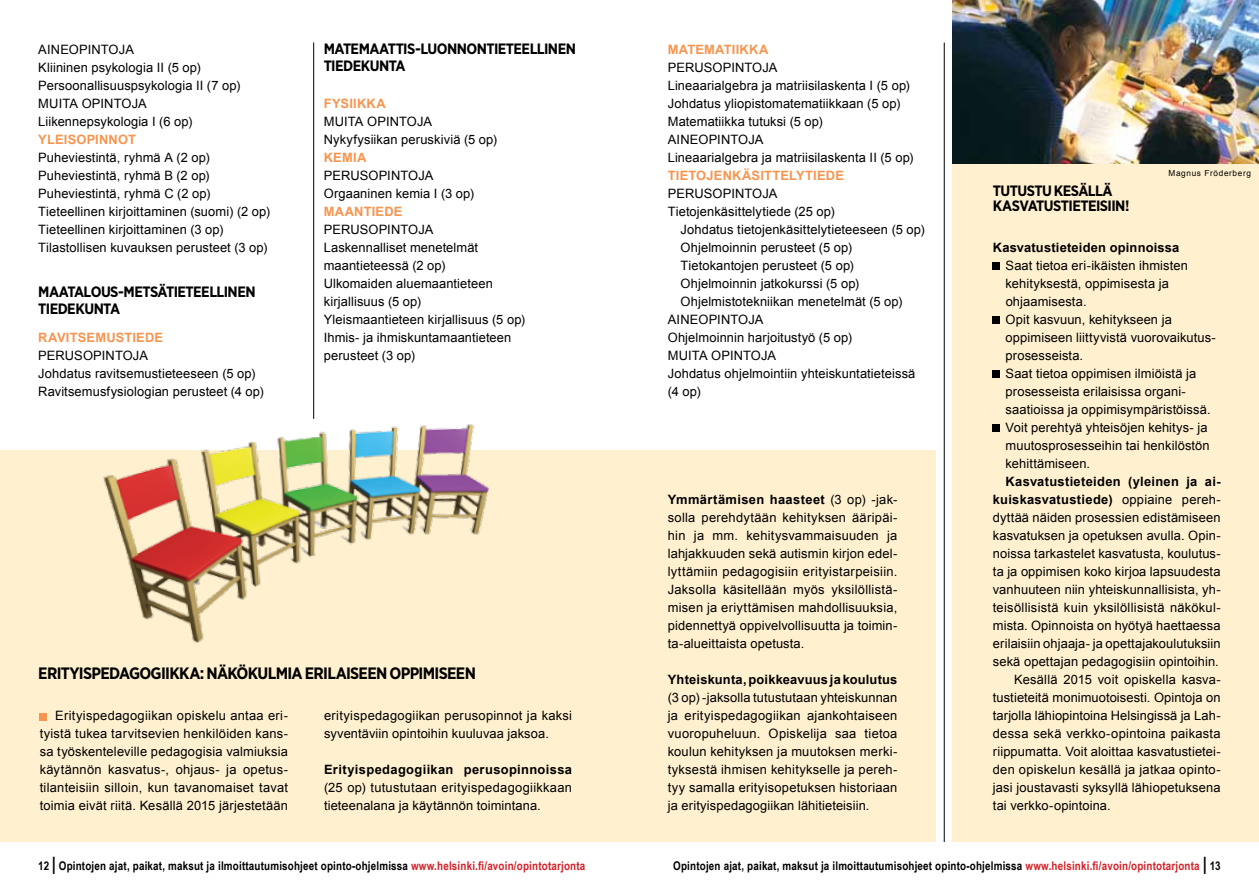
<style>
.page{position:relative;width:1259px;height:893px;background:#fff}
.page>*{position:absolute;margin:0;border:0;box-sizing:border-box;transform-origin:0 0}
.t1{font:700 16.5px "Gotham Narrow";letter-spacing:-.04em;color:#000}
.t2{font:700 15px/15px "Gotham Narrow";letter-spacing:-.04em;color:#000}
.t3{font:12.9px/18px "Arial";letter-spacing:.01em;color:#000}
.t4{font:700 12.9px "Arial";letter-spacing:.02em;color:#000}
.t5{font:700 12.9px "Arial";letter-spacing:.015em;color:#f79550}
.t6{font:700 12px "Arial Narrow";letter-spacing:.015em;color:#000}
.t7{font:8.25px "Arial";letter-spacing:.075em;color:#000}
.s1{font-weight:700}
.s2{font-weight:400}
.s3{font-size:18px}
.s4{color:#d2232a}
</style>
<div class="page">
<hr style="left:313px;top:43px;width:1px;height:376px;background:#000">
<div style="left:0;top:451px;width:935px;height:391px;background:#fff1d0"></div>
<div style="left:952px;top:0;width:307px;height:842px;background:#fff1d0"></div>
<div style="left:993px;top:263px;width:7px;height:7px;background:#000"></div>
<div style="left:993px;top:317px;width:7px;height:7px;background:#000"></div>
<div style="left:993px;top:371px;width:7px;height:7px;background:#000"></div>
<div style="left:993px;top:425px;width:7px;height:7px;background:#000"></div>
<img style="left:952px;top:0;width:307px;height:163px">
<div style="left:40px;top:713px;width:7px;height:7px;background:#f79550"></div>
<hr style="left:944px;top:43px;width:1px;height:799px;background:#000">
<img style="left:63px;top:373px;width:461px;height:270px">
<svg style="left:465px;top:558px;width:7px;height:6px"></svg>
<svg style="left:397px;top:555px;width:9px;height:7px"></svg>
<p class="t3" style="left:38px;top:41px;width:204px">AINEOPINTOJA<br>Kliininen psykologia II (5 op)<br>Persoonallisuuspsykologia II (7 op)<br>MUITA OPINTOJA<br>Liikennepsykologia I (6 op)</p>
<p class="t5" style="left:38px;top:131px;width:99px">YLEISOPINNOT</p>
<p class="t3" style="left:38px;top:149px;width:233px">Puheviestintä, ryhmä A (2 op)<br>Puheviestintä, ryhmä B (2 op)<br>Puheviestintä, ryhmä C (2 op)<br>Tieteellinen kirjoittaminen (suomi) (2 op)<br>Tieteellinen kirjoittaminen (3 op)<br>Tilastollisen kuvauksen perusteet (3 op)</p>
<p class="t2" style="left:38px;top:284px;width:55px">MAATALOUS</p>
<p class="t2" style="left:118px;top:284px;width:15px">-METSÄTIETEELLINEN</p>
<p class="t2" style="left:38px;top:301px;width:39px">TIEDEKUNT</p>
<p class="t2" style="left:110px;top:301px;width:12px">A</p>
<p class="t5" style="left:38px;top:329px;width:126px">RAVITSEMUSTIEDE</p>
<p class="t3" style="left:38px;top:347px;width:227px">PERUSOPINTOJA<br>Johdatus ravitsemustieteeseen (5 op)<br>Ravitsemusfysiologian perusteet (4 op)</p>
<p class="t2" style="left:324px;top:41px;width:72px">MATEMAATTIS</p>
<p class="t2" style="left:415px;top:41px;width:15px">-LUONNONTIETEELLINEN</p>
<p class="t2" style="left:324px;top:58px;width:39px">TIEDEKUNT</p>
<p class="t2" style="left:395px;top:58px;width:12px">A</p>
<p class="t5" style="left:324px;top:95px;width:64px">FYSIIKKA</p>
<p class="t3" style="left:324px;top:113px;width:175px">MUITA OPINTOJA<br>Nykyfysiikan peruskiviä (5 op)</p>
<p class="t5" style="left:324px;top:149px;width:44px">KEMIA</p>
<p class="t3" style="left:324px;top:167px;width:152px">PERUSOPINTOJA<br>Orgaaninen kemia I (3 op)</p>
<p class="t5" style="left:324px;top:203px;width:80px">MAANTIEDE</p>
<p class="t3" style="left:324px;top:221px;width:203px">PERUSOPINTOJA<br>Laskennalliset menetelmät maantieteessä (2 op)<br>Ulkomaiden aluemaantieteen kirjallisuus (5 op)<br>Yleismaantieteen kirjallisuus (5 op)<br>Ihmis- ja ihmiskuntamaantieteen perusteet (3 op)</p>
<p class="t1" style="left:38px;top:663px;width:439px">ERITYISPEDAGOGIIKKA: NÄKÖKULMIA ERILAISEEN OPPIMISEEN</p>
<p class="t3" style="left:40px;top:707px;width:250px;text-align:justify;text-indent:16px">Erityispedagogiikan opiskelu antaa eri&shy;tyistä tukea tarvitsevien henkilöiden kans&shy;sa työskenteleville pedagogisia valmiuksia käytännön kasvatus-, ohjaus- ja opetus&shy;tilanteisiin silloin, kun tavanomaiset tavat toimia eivät riitä. Kesällä 2015 järjestetään</p>
<p class="t3" style="left:324px;top:707px;width:249px">erityispedagogiikan perusopinnot ja kaksi syventäviin opintoihin kuuluvaa jaksoa.</p>
<p class="t4" style="left:324px;top:761px;width:250px">Erityispedagogiikan perusopinnoissa</p>
<p class="t3" style="left:324px;top:779px;width:249px">(25 op) tutustutaan erityispedagogiikkaan tieteenalana ja käytännön toimintana.</p>
<p class="t5" style="left:668px;top:41px;width:102px">MATEMATIIKKA</p>
<p class="t3" style="left:668px;top:59px;width:247px">PERUSOPINTOJA<br>Lineaarialgebra ja matriisilaskenta I (5 op)<br>Johdatus yliopistomatematiikkaan (5 op)<br>Matematiikka tutuksi (5 op)<br>AINEOPINTOJA<br>Lineaarialgebra ja matriisilaskenta II (5 op)</p>
<p class="t5" style="left:668px;top:167px;width:178px">TIETOJENKÄSITTELYTIEDE</p>
<p class="t3" style="left:668px;top:185px;width:111px">PERUSOPINTOJA</p>
<p class="t3" style="left:668px;top:203px;width:168px">Tietojenkäsittelytiede (25 op)</p>
<p class="t3" style="left:680px;top:220px;width:246px">Johdatus tietojenkäsittelytieteeseen (5 op)</p>
<p class="t3" style="left:680px;top:238px;width:173px">Ohjelmoinnin perusteet (5 op)</p>
<p class="t3" style="left:680px;top:256px;width:175px">Tietokantojen perusteet (5 op)</p>
<p class="t3" style="left:680px;top:274px;width:180px">Ohjelmoinnin jatkokurssi (5 op)</p>
<p class="t3" style="left:680px;top:292px;width:223px">Ohjelmistotekniikan menetelmät (5 op)</p>
<p class="t3" style="left:668px;top:310px;width:97px">AINEOPINTOJA</p>
<p class="t3" style="left:668px;top:328px;width:186px">Ohjelmoinnin harjoitustyö (5 op)</p>
<p class="t3" style="left:668px;top:346px;width:110px">MUITA OPINTOJA</p>
<p class="t3" style="left:668px;top:364px;width:248px">Johdatus ohjelmointiin yhteiskuntatieteissä</p>
<p class="t3" style="left:668px;top:382px;width:34px">(4 op)</p>
<p class="t3" style="left:668px;top:491px;width:231px;text-align:justify"><span class="s1">Ymmärtämisen haasteet</span> (3 op) -jak&shy;solla perehdytään kehityksen ääripäi&shy;hin ja mm. kehitysvammaisuuden ja lahjakkuuden sekä autismin kirjon edel&shy;lyttämiin pedagogisiin erityistarpeisiin.<br>Jaksolla käsitellään myös yksilöllistä&shy;misen ja eriyttämisen mahdollisuuksia, pidennettyä oppivelvollisuutta ja toimin&shy;ta-alueittaista opetusta.</p>
<p class="t4" style="left:668px;top:671px;width:231px">Yhteiskunta, poikkeavuus ja koulutus</p>
<p class="t3" style="left:668px;top:689px;width:231px;text-align:justify">(3 op) -jaksolla tutustutaan yhteiskunnan ja erityispedagogiikan ajankohtaiseen vuoropuheluun. Opiskelija saa tietoa koulun kehityksen ja muutoksen merki&shy;tyksestä ihmisen kehitykselle ja pereh&shy;tyy samalla erityisopetuksen historiaan ja erityispedagogiikan lähitieteisiin.</p>
<p class="t7" style="left:1168px;top:168px;width:84px">Magnus Fröderberg</p>
<p class="t2" style="left:993px;top:183px;width:138px">TUTUSTU KESÄLLÄ<br>KASVATUSTIETEISIIN!</p>
<p class="t4" style="left:993px;top:239px;width:188px">Kasvatustieteiden opinnoissa</p>
<p class="t3" style="left:1005px;top:257px;width:212px">Saat tietoa eri-ikäisten ihmisten kehityksestä, oppimisesta ja ohjaamisesta.<br>Opit kasvuun, kehitykseen ja oppimiseen liittyvistä vuorovaikutus&shy;prosesseista.<br>Saat tietoa oppimisen ilmiöistä ja prosesseista erilaisissa organi&shy;saatioissa ja oppimisympäristöissä.<br>Voit perehtyä yhteisöjen kehitys- ja muutosprosesseihin tai henkilöstön kehittämiseen.</p>
<p class="t4" style="left:1005px;top:473px;width:216px">Kasvatustieteiden (yleinen ja ai-</p>
<p class="t4" style="left:993px;top:491px;width:229px">kuiskasvatustiede) <span class="s2">oppiaine pereh-</span></p>
<p class="t3" style="left:993px;top:509px;width:229px">dyttää näiden prosessien edistämiseen</p>
<p class="t3" style="left:993px;top:527px;width:229px">kasvatuksen ja opetuksen avulla. Opin-</p>
<p class="t3" style="left:993px;top:545px;width:229px">noissa tarkastelet kasvatusta, koulutus-</p>
<p class="t3" style="left:993px;top:563px;width:229px">ta ja oppimisen koko kirjoa lapsuudesta</p>
<p class="t3" style="left:993px;top:581px;width:229px">vanhuuteen niin yhteiskunnallisista, yh-</p>
<p class="t3" style="left:993px;top:599px;width:229px">teisöllisistä kuin yksilöllisistä näkökul-</p>
<p class="t3" style="left:993px;top:617px;width:229px">mista. Opinnoista on hyötyä haettaessa</p>
<p class="t3" style="left:993px;top:635px;width:229px">erilaisiin ohjaaja- ja opettajakoulutuksiin</p>
<p class="t3" style="left:993px;top:653px;width:227px">sekä opettajan pedagogisiin opintoihin.</p>
<p class="t3" style="left:1014px;top:671px;width:208px">Kesällä 2015 voit opiskella kasva-</p>
<p class="t3" style="left:993px;top:689px;width:229px">tustieteitä monimuotoisesti. Opintoja on</p>
<p class="t3" style="left:993px;top:707px;width:229px">tarjolla lähiopintoina Helsingissä ja Lah-</p>
<p class="t3" style="left:993px;top:725px;width:229px">dessa sekä verkko-opintoina paikasta</p>
<p class="t3" style="left:993px;top:743px;width:229px">riippumatta. Voit aloittaa kasvatustietei-</p>
<p class="t3" style="left:993px;top:761px;width:229px">den opiskelun kesällä ja jatkaa opinto-</p>
<p class="t3" style="left:993px;top:779px;width:229px">jasi joustavasti syksyllä lähiopetuksena</p>
<p class="t3" style="left:993px;top:797px;width:119px">tai verkko-opintoina.</p>
<p class="t6" style="left:38px;top:857px;width:548px">12 <span class="s3">|</span> Opintojen ajat, paikat, maksut ja ilmoittautumisohjeet opinto-ohjelmissa <span class="s4">www.helsinki.fi/avoin/opintotarjonta</span></p>
<p class="t6" style="left:673px;top:857px;width:549px">Opintojen ajat, paikat, maksut ja ilmoittautumisohjeet opinto-ohjelmissa <span class="s4">www.helsinki.fi/avoin/opintotarjonta</span> <span class="s3">|</span> 13</p>
</div>
